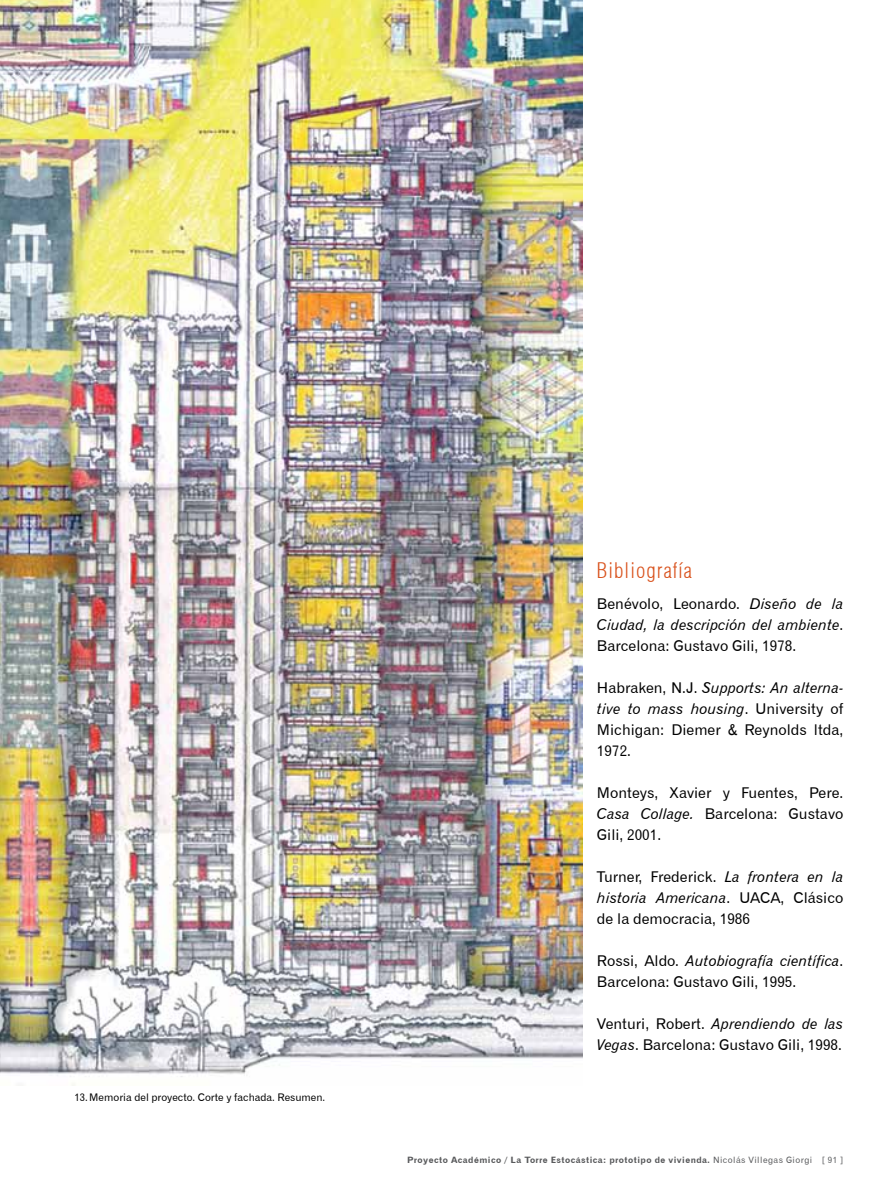
<style>
.page{position:relative;width:893px;height:1191px;background:#fff}
.page>*{position:absolute;margin:0;border:0;box-sizing:border-box;transform-origin:0 0}
.t1{font:300 condensed 21px "Helvetica";letter-spacing:.05em;color:#d9531e}
.t2{font:14.88px/21px "Gothic 720 BT Roman B";color:#000}
.t3{font:14.88px/21px "Gothic 720 BT Italic B";color:#000}
.t4{font:10.5px "Gothic 720 BT Roman B";color:#000}
.t5{font:8.75px "Gothic 720 BT Bold B";letter-spacing:.05em;color:#58595b}
.s1{font-family:"Gothic 720 BT Italic B"}
.s2{font-family:"Gothic 720 BT Roman B"}
</style>
<div class="page">
<img style="left:30px;top:0;width:552px;height:1085px">
<img style="left:0;top:0;width:30px;height:1074px">
<p class="t4" style="left:74px;top:1090px;width:252px">13.Memoria del proyecto. Corte y fachada. Resumen.</p>
<h1 class="t1" style="left:597px;top:557px;width:97px">Bibliografía</h1>
<p class="t2" style="left:597px;top:593px;width:248px">Benévolo, Leonardo. <span class="s1">Diseño de la</span></p>
<p class="t3" style="left:597px;top:614px;width:248px">Ciudad, la descripción del ambiente<span class="s2">.</span></p>
<p class="t2" style="left:597px;top:635px;width:201px">Barcelona: Gustavo Gili, 1978.</p>
<p class="t3" style="left:597px;top:677px;width:248px"><span class="s2">Habraken, N.J.</span> Supports: An alterna&shy;tive to mass housing<span class="s2">. University of</span></p>
<p class="t2" style="left:597px;top:719px;width:248px">Michigan: Diemer &amp; Reynolds ltda,<br>1972.</p>
<p class="t2" style="left:597px;top:782px;width:248px;text-align:justify">Monteys, Xavier y Fuentes, Pere.<br><span class="s1">Casa Collage.</span> Barcelona: Gustavo Gili, 2001.</p>
<p class="t2" style="left:597px;top:866px;width:248px">Turner, Frederick. <span class="s1">La frontera en la</span></p>
<p class="t3" style="left:597px;top:887px;width:248px">historia Americana<span class="s2">. UACA, Clásico</span></p>
<p class="t2" style="left:597px;top:908px;width:155px">de la democracia, 1986</p>
<p class="t3" style="left:597px;top:950px;width:248px"><span class="s2">Rossi, Aldo.</span> Autobiografía científica<span class="s2">.</span></p>
<p class="t2" style="left:597px;top:971px;width:201px">Barcelona: Gustavo Gili, 1995.</p>
<p class="t3" style="left:597px;top:1013px;width:248px"><span class="s2">Venturi, Robert.</span> Aprendiendo de las</p>
<p class="t2" style="left:597px;top:1034px;width:247px"><span class="s1">Vegas</span>. Barcelona: Gustavo Gili, 1998.</p>
<p class="t5" style="left:407px;top:1154px;width:438px">Proyecto Académico / La Torre Estocástica: prototipo de vivienda. <span class="s2">Nicolás Villegas Giorgi [ 91 ]</span></p>
</div>
